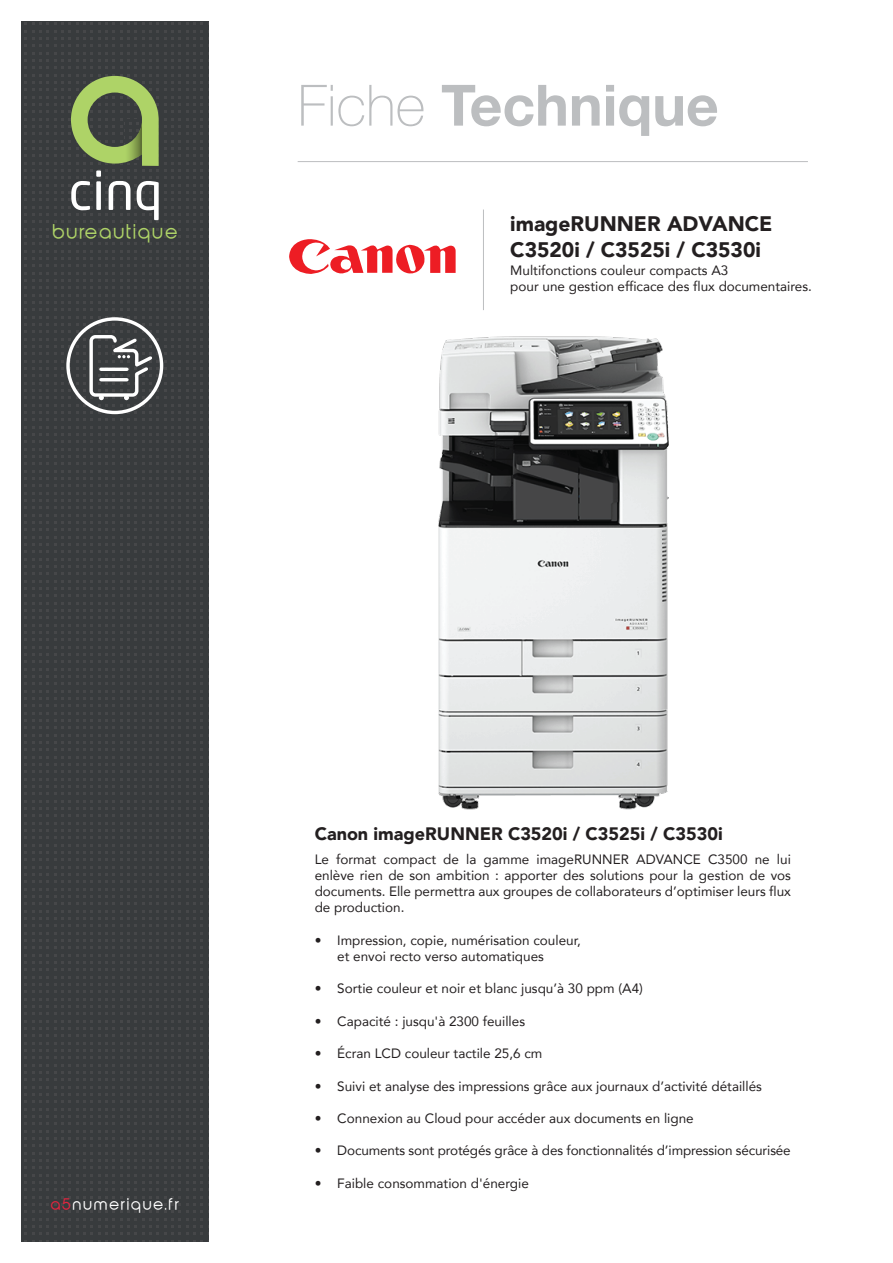
<style>
.page{position:relative;width:893px;height:1263px;background:#fff}
.page>*{position:absolute;margin:0;border:0;box-sizing:border-box;transform-origin:0 0}
.t1{font:700 57px "Helvetica Neue";color:#bcbec0}
.t2{font:900 21px/25.2px "Avenir";color:#231f20}
.t3{font:18.75px "Abeatby Kai";letter-spacing:.095em;color:#aed367}
.t4{font:900 18px "Avenir";color:#231f20}
.t5{font:15px "Abeatby Kai";letter-spacing:.12em;color:#fff}
.t6{font:13.5px/16.2px "Avenir";color:#231f20}
.s1{font-weight:100}
.s2{color:#e3253f}
</style>
<div class="page">
<div style="left:21px;top:21px;width:187px;height:1221px;background:linear-gradient(to right,#3a3d3f,#3a3d3f)"></div>
<hr style="left:483px;top:210px;width:1px;height:100px;background:#bcbec0">
<hr style="left:298px;top:161px;width:510px;height:1px;background:#bcbec0">
<img style="left:438px;top:336px;width:231px;height:474px">
<svg style="left:289px;top:239px;width:167px;height:35px"></svg>
<svg style="left:71px;top:76px;width:88px;height:144px;background:#6e7b5a"></svg>
<svg style="left:88px;top:333px;width:67px;height:67px"></svg>
<div style="left:66px;top:317px;width:97px;height:97px;border:3px solid #fff;border-radius:50%"></div>
<h3 class="t3" style="left:53px;top:224px;width:126px">bureautique</h3>
<h1 class="t1" style="left:298px;top:61px;width:423px"><span class="s1">Fiche</span> Technique</h1>
<h2 class="t2" style="left:510px;top:211px;width:264px">imageRUNNER ADVANCE<br>C3520i / C3525i / C3530i</h2>
<p class="t6" style="left:510px;top:262px;width:303px">Multifonctions couleur compacts A3<br>pour une gestion efficace des flux documentaires.</p>
<p class="t5" style="left:51px;top:1197px;width:130px"><span class="s2">a5</span>numerique.fr</p>
<h3 class="t4" style="left:315px;top:818px;width:410px">Canon imageRUNNER C3520i / C3525i / C3530i</h3>
<p class="t6" style="left:315px;top:851px;width:478px;text-align:justify">Le format compact de la gamme imageRUNNER ADVANCE C3500 ne lui enlève rien de son ambition : apporter des solutions pour la gestion de vos documents. Elle permettra aux groupes de collaborateurs d’optimiser leurs flux de production.</p>
<p class="t6" style="left:337px;top:932px;width:245px;text-indent:-23px">• Impression, copie, numérisation couleur, et envoi recto verso automatiques</p>
<p class="t6" style="left:315px;top:980px;width:330px">• Sortie couleur et noir et blanc jusqu’à 30 ppm (A4)</p>
<p class="t6" style="left:315px;top:1013px;width:212px">• Capacité : jusqu'à 2300 feuilles</p>
<p class="t6" style="left:315px;top:1045px;width:229px">• Écran LCD couleur tactile 25,6 cm</p>
<p class="t6" style="left:315px;top:1077px;width:449px">• Suivi et analyse des impressions grâce aux journaux d’activité détaillés</p>
<p class="t6" style="left:315px;top:1110px;width:381px">• Connexion au Cloud pour accéder aux documents en ligne</p>
<p class="t6" style="left:315px;top:1142px;width:478px">• Documents sont protégés grâce à des fonctionnalités d’impression sécurisée</p>
<p class="t6" style="left:315px;top:1175px;width:216px">• Faible consommation d'énergie</p>
</div>
